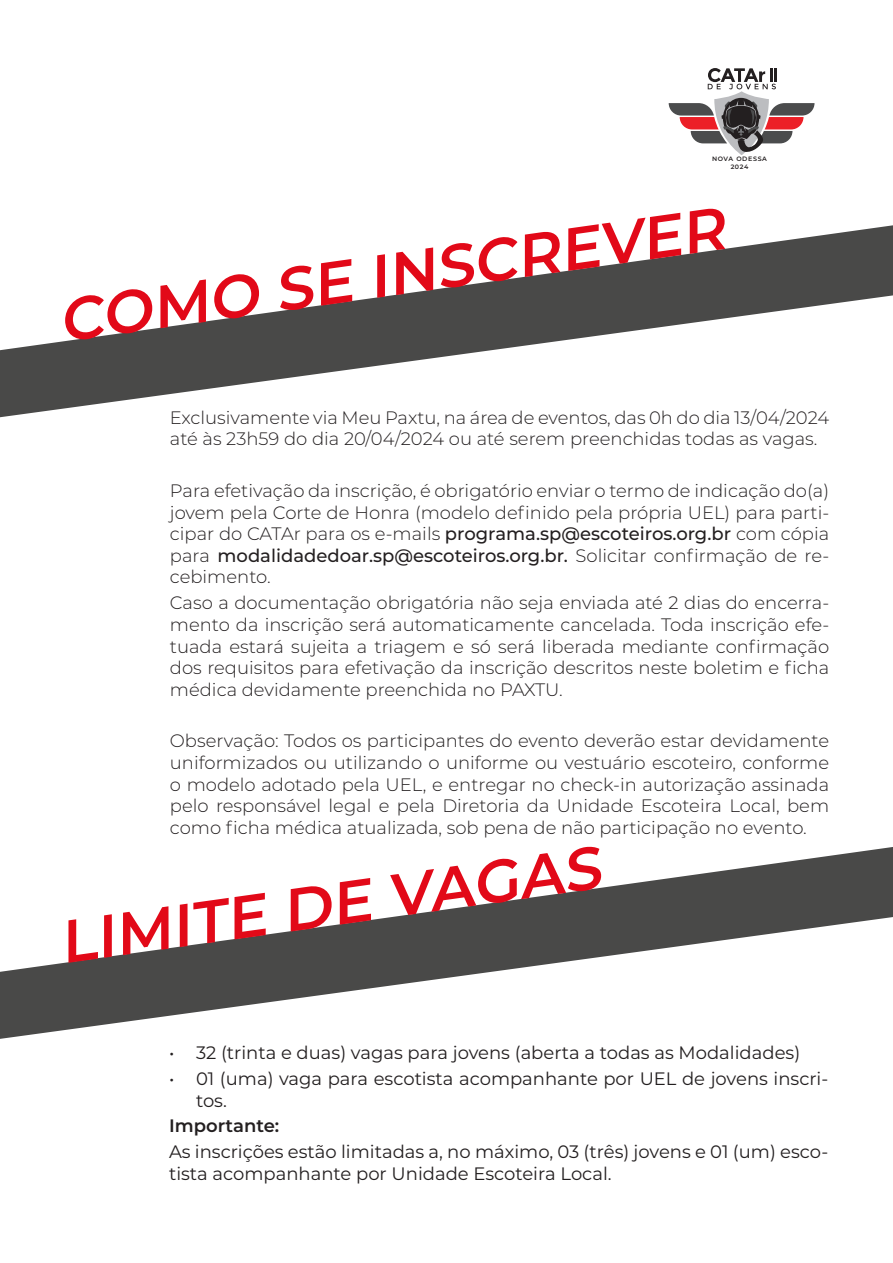
<style>
.page{position:relative;width:893px;height:1263px;background:#fff}
.page>*{position:absolute;margin:0;border:0;box-sizing:border-box;transform-origin:0 0}
.sub1{font:600 60px "Montserrat";color:#e20918}
.texto{font:300 18px/21.6px "Montserrat";color:#231f20;text-align:justify}
.texto-2{font:18px/21.6px "Montserrat";color:#231f20}
.texto-3{font:600 18px "Montserrat";color:#231f20}
.t1{font:600 6.3px/7.6px "Montserrat";letter-spacing:.1em;color:#231f20;text-align:center}
.s1{font-weight:500}
</style>
<div class="page">
<svg style="left:669px;top:68px;width:145px;height:87px"></svg>
<svg style="left:0;top:225px;width:893px;height:192px"></svg>
<svg style="left:0;top:847px;width:893px;height:192px"></svg>
<p class="t1" style="left:712px;top:155px;width:57px">NOVA ODESSA<br>2024</p>
<p class="sub1" style="left:54px;top:279px;width:673px;rotate:-8deg">COMO SE INSCREVER</p>
<p class="texto" style="left:170px;top:406px;width:661px">Exclusivamente via Meu Paxtu, na área de eventos, das 0h do dia 13/04/2024 até às 23h59 do dia 20/04/2024 ou até serem preenchidas todas as vagas.</p>
<p class="texto" style="left:170px;top:479px;width:661px">Para efetivação da inscrição, é obrigatório enviar o termo de indicação do(a) jovem pela Corte de Honra (modelo definido pela própria UEL) para parti&shy;cipar do CATAr para os e-mails <span class="s1">programa.sp@escoteiros.org.br</span> com cópia para <span class="s1">modalidadedoar.sp@escoteiros.org.br.</span> Solicitar confirmação de re&shy;cebimento.</p>
<p class="texto" style="left:170px;top:591px;width:661px">Caso a documentação obrigatória não seja enviada até 2 dias do encerra&shy;mento da inscrição será automaticamente cancelada. Toda inscrição efe&shy;tuada estará sujeita a triagem e só será liberada mediante confirmação dos requisitos para efetivação da inscrição descritos neste boletim e ficha médica devidamente preenchida no PAXTU.</p>
<p class="texto" style="left:170px;top:730px;width:661px">Observação: Todos os participantes do evento deverão estar devidamente uniformizados ou utilizando o uniforme ou vestuário escoteiro, conforme o modelo adotado pela UEL, e entregar no check-in autorização assinada pelo responsável legal e pela Diretoria da Unidade Escoteira Local, bem como ficha médica atualizada, sob pena de não participação no evento.</p>
<p class="sub1" style="left:54px;top:900px;width:547px;rotate:-8deg">LIMITE DE VAGAS</p>
<p class="texto-2" style="left:169px;top:1041px;width:633px">• 32 (trinta e duas) vagas para jovens (aberta a todas as Modalidades)</p>
<p class="texto-2" style="left:196px;top:1067px;width:634px;text-indent:-27px">• 01 (uma) vaga para escotista acompanhante por UEL de jovens inscri&shy;tos.</p>
<p class="texto-3" style="left:169px;top:1113px;width:112px">Importante:</p>
<p class="texto-2" style="left:169px;top:1140px;width:661px">As inscrições estão limitadas a, no máximo, 03 (três) jovens e 01 (um) esco&shy;tista acompanhante por Unidade Escoteira Local.</p>
</div>
